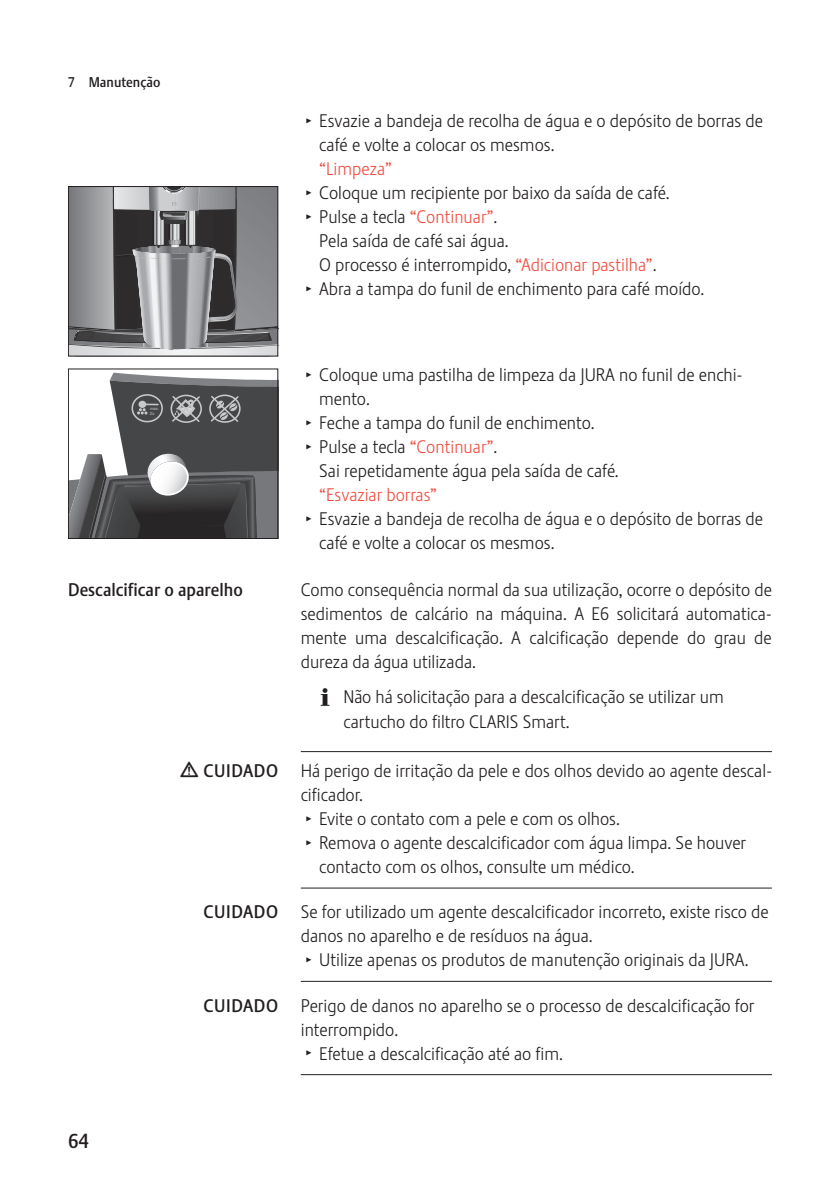
<style>
.page{position:relative;width:840px;height:1191px;background:#fff}
.page>*{position:absolute;margin:0;border:0;box-sizing:border-box;transform-origin:0 0}
.t1{font:20px "Stalemate Pro 2 J Medium";color:#231f20}
.t2{font:18px/24px "Stalemate Pro 2 J Light";color:#231f20}
.t3{font:18px "Stalemate Pro 2 J Light";color:#ef4e41}
.t4{font:18px "Stalemate Pro 2 J Medium";letter-spacing:.005em;color:#231f20}
.t5{font:18px "Stalemate Pro 2 J Medium";letter-spacing:.03em;color:#231f20}
.t6{font:14px "Stalemate Pro 2 J Medium";color:#231f20}
.t7{font:4.2px/4.2px "Arial";color:#c7c8ca}
.s1{font-family:"Jura Pict 2006";font-size:14px}
.s2{color:#ef4e41}
.s3{font-family:"Jura Pict 2006";font-size:16px}
.s4{font-family:"Jura Pict 2006"}
</style>
<div class="page">
<hr style="left:300px;top:751px;width:471px;height:1px;background:#231f20">
<hr style="left:300px;top:887px;width:471px;height:1px;background:#231f20">
<hr style="left:300px;top:980px;width:471px;height:1px;background:#231f20">
<hr style="left:300px;top:1074px;width:471px;height:1px;background:#231f20">
<svg style="left:70px;top:188px;width:206px;height:166px;background:#828284"></svg>
<div style="left:68px;top:186px;width:210px;height:170px;border:1px solid #231f20"></div>
<svg style="left:68px;top:373px;width:210px;height:166px"></svg>
<p class="t6" style="left:68px;top:73px;width:94px">7 Manutenção</p>
<p class="t2" style="left:319px;top:109px;width:445px;text-indent:-13px"><span class="s1">T</span> Esvazie a bandeja de recolha de água e o depósito de borras de café e volte a colocar os mesmos.</p>
<p class="t3" style="left:319px;top:158px;width:74px">“Limpeza”</p>
<p class="t2" style="left:306px;top:181px;width:362px"><span class="s1">T</span> Coloque um recipiente por baixo da saída de café.</p>
<p class="t2" style="left:306px;top:205px;width:190px"><span class="s1">T</span> Pulse a tecla <span class="s2">“Continuar”</span>.</p>
<p class="t2" style="left:319px;top:229px;width:189px">Pela saída de café sai água.</p>
<p class="t2" style="left:319px;top:253px;width:337px">O processo é interrompido, <span class="s2">“Adicionar pastilha”</span>.</p>
<p class="t2" style="left:306px;top:277px;width:397px"><span class="s1">T</span> Abra a tampa do funil de enchimento para café moído.</p>
<p class="t7" style="left:150px;top:407px;width:11px;rotate:1deg">max.<br>2X</p>
<p class="t4" style="left:68px;top:579px;width:176px">Descalcificar o aparelho</p>
<p class="t5" style="left:180px;top:760px;width:99px"><span class="s3">J</span> CUIDADO</p>
<p class="t5" style="left:203px;top:901px;width:76px">CUIDADO</p>
<p class="t5" style="left:203px;top:994px;width:76px">CUIDADO</p>
<p class="t2" style="left:306px;top:363px;width:437px"><span class="s1">T</span> Coloque uma pastilha de limpeza da JURA no funil de enchi-</p>
<p class="t2" style="left:319px;top:387px;width:50px">mento.</p>
<p class="t2" style="left:306px;top:411px;width:287px"><span class="s1">T</span> Feche a tampa do funil de enchimento.</p>
<p class="t2" style="left:306px;top:435px;width:190px"><span class="s1">T</span> Pulse a tecla <span class="s2">“Continuar”</span>.</p>
<p class="t2" style="left:319px;top:459px;width:299px">Sai repetidamente água pela saída de café.</p>
<p class="t3" style="left:319px;top:484px;width:119px">“Esvaziar borras”</p>
<p class="t2" style="left:306px;top:507px;width:457px"><span class="s1">T</span> Esvazie a bandeja de recolha de água e o depósito de borras de</p>
<p class="t2" style="left:319px;top:531px;width:235px">café e volte a colocar os mesmos.</p>
<p class="t2" style="left:300px;top:578px;width:472px;text-align:justify">Como consequência normal da sua utilização, ocorre o depósito de sedimentos de calcário na máquina. A E6 solicitará automatica&shy;mente uma descalcificação. A calcificação depende do grau de dureza da água utilizada.</p>
<p class="t2" style="left:343px;top:685px;width:382px;text-indent:-23px"><span class="s4">E</span> Não há solicitação para a descalcificação se utilizar um cartucho do filtro CLARIS Smart.</p>
<p class="t2" style="left:300px;top:759px;width:472px">Há perigo de irritação da pele e dos olhos devido ao agente descal-</p>
<p class="t2" style="left:300px;top:783px;width:62px">cificador.</p>
<p class="t2" style="left:306px;top:807px;width:313px"><span class="s1">T</span> Evite o contato com a pele e com os olhos.</p>
<p class="t2" style="left:306px;top:831px;width:441px"><span class="s1">T</span> Remova o agente descalcificador com água limpa. Se houver</p>
<p class="t2" style="left:319px;top:855px;width:315px">contacto com os olhos, consulte um médico.</p>
<p class="t2" style="left:300px;top:900px;width:469px">Se for utilizado um agente descalcificador incorreto, existe risco de</p>
<p class="t2" style="left:300px;top:924px;width:291px">danos no aparelho e de resíduos na água.</p>
<p class="t2" style="left:306px;top:948px;width:441px"><span class="s1">T</span> Utilize apenas os produtos de manutenção originais da JURA.</p>
<p class="t2" style="left:300px;top:993px;width:455px">Perigo de danos no aparelho se o processo de descalcificação for</p>
<p class="t2" style="left:300px;top:1017px;width:97px">interrompido.</p>
<p class="t2" style="left:306px;top:1041px;width:256px"><span class="s1">T</span> Efetue a descalcificação até ao fim.</p>
<p class="t1" style="left:68px;top:1129px;width:22px">64</p>
</div>
